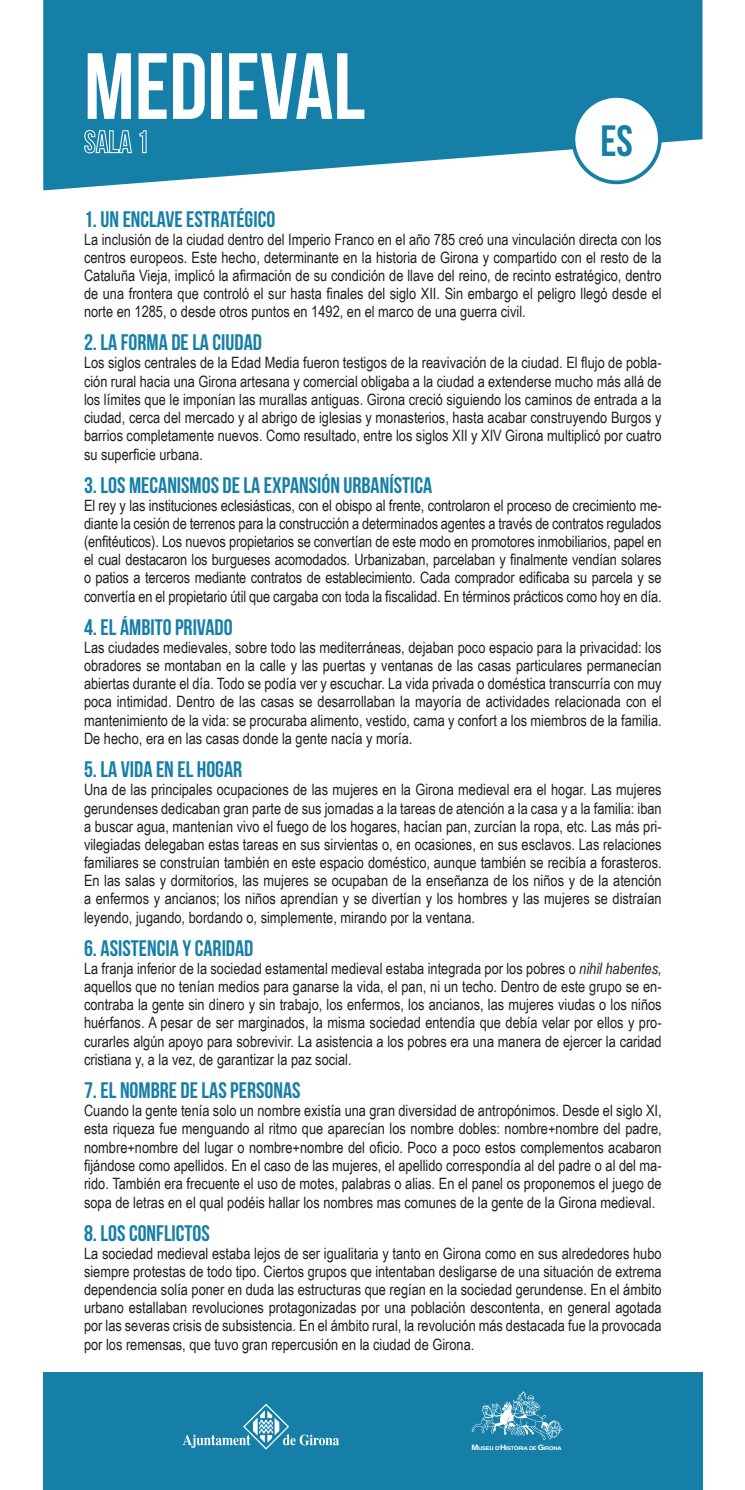
<style>
.page{position:relative;width:745px;height:1490px;background:#fff}
.page>*{position:absolute;margin:0;border:0;box-sizing:border-box;transform-origin:0 0}
.t1{font:93.75px "Bebas Neue";color:#fff}
.t2{font:43.75px "Bebas Neue";color:#157fa8}
.t3{font:22.5px "Bebas Neue";color:#157fa8}
.t4{font:15.62px/18.2px "Arial Narrow";color:#231f20;text-align:justify}
.t5{font:700 5.12px "Helvetica";letter-spacing:-.035em;color:#fff;scale:1.13 1}
.s1{font-size:16.25px}
.s2{font-style:italic}
.s3{font-size:7.38px}
</style>
<div class="page">
<svg style="left:43px;top:0;width:659px;height:190px;background:#308eb2"></svg>
<svg style="left:84px;top:121px;width:48px;height:33px;background:#4699ba"></svg>
<svg style="left:139px;top:130px;width:8px;height:24px"></svg>
<div style="left:573px;top:96px;width:87px;height:86px;background:#fff;border-radius:50%"></div>
<div style="left:571px;top:94px;width:91px;height:90px;border:4px solid #157fa8;border-radius:50%"></div>
<div style="left:43px;top:1372px;width:659px;height:118px;background:#157fa8"></div>
<svg style="left:472px;top:1391px;width:91px;height:49px"></svg>
<svg style="left:183px;top:1403px;width:156px;height:47px"></svg>
<h1 class="t1" style="left:84px;top:35px;width:283px">MEDIEVAL</h1>
<h2 class="t2" style="left:600px;top:116px;width:34px">ES</h2>
<h3 class="t3" style="left:84px;top:207px;width:193px">1. UN ENCLAVE ESTRATÉGICO</h3>
<p class="t4" style="left:84px;top:230px;width:579px">La inclusión de la ciudad dentro del Imperio Franco en el año 785 creó una vinculación directa con los centros europeos. Este hecho, determinante en la historia de Girona y compartido con el resto de la Cataluña Vieja, implicó la afirmación de su condición de llave del reino, de recinto estratégico, dentro de una frontera que controló el sur hasta finales del siglo XII. Sin embargo el peligro llegó desde el norte en 1285, o desde otros puntos en 1492, en el marco de una guerra civil.</p>
<h3 class="t3" style="left:84px;top:330px;width:179px">2. LA FORMA DE LA CIUDAD</h3>
<p class="t4" style="left:84px;top:353px;width:579px">Los siglos centrales de la Edad Media fueron testigos de la reavivación de la ciudad. El flujo de pobla&shy;ción rural hacia una Girona artesana y comercial obligaba a la ciudad a extenderse mucho más allá de los límites que le imponían las murallas antiguas. Girona creció siguiendo los caminos de entrada a la ciudad, cerca del mercado y al abrigo de iglesias y monasterios, hasta acabar construyendo Burgos y barrios completamente nuevos. Como resultado, entre los siglos XII y XIV Girona multiplicó por cuatro su superficie urbana.</p>
<h3 class="t3" style="left:84px;top:472px;width:350px">3. LOS MECANISMOS DE LA EXPANSIÓN URBANÍSTICA</h3>
<p class="t4" style="left:84px;top:495px;width:579px">El rey y las instituciones eclesiásticas, con el obispo al frente, controlaron el proceso de crecimiento me&shy;diante la cesión de terrenos para la construcción a determinados agentes a través de contratos regulados (enfitéuticos). Los nuevos propietarios se convertían de este modo en promotores inmobiliarios, papel en el cual destacaron los burgueses acomodados. Urbanizaban, parcelaban y finalmente vendían solares o patios a terceros mediante contratos de establecimiento. Cada comprador edificaba su parcela y se convertía en el propietario útil que cargaba con toda la fiscalidad. En términos prácticos como hoy en día.</p>
<h3 class="t3" style="left:84px;top:615px;width:150px">4. EL ÁMBITO PRIVADO</h3>
<p class="t4" style="left:84px;top:638px;width:579px">Las ciudades medievales, sobre todo las mediterráneas, dejaban poco espacio para la privacidad: los obradores se montaban en la calle y las puertas y ventanas de las casas particulares permanecían abiertas durante el día. Todo se podía ver y escuchar. La vida privada o doméstica transcurría con muy poca intimidad. Dentro de las casas se desarrollaban la mayoría de actividades relacionada con el mantenimiento de la vida: se procuraba alimento, vestido, cama y confort a los miembros de la familia.<br>De hecho, era en las casas donde la gente nacía y moría<span class="s1">.</span></p>
<h3 class="t3" style="left:84px;top:757px;width:160px">5. LA VIDA EN EL HOGAR</h3>
<p class="t4" style="left:84px;top:780px;width:579px">Una de las principales ocupaciones de las mujeres en la Girona medieval era el hogar. Las mujeres gerundenses dedicaban gran parte de sus jornadas a la tareas de atención a la casa y a la familia: iban a buscar agua, mantenían vivo el fuego de los hogares, hacían pan, zurcían la ropa, etc. Las más pri&shy;vilegiadas delegaban estas tareas en sus sirvientas o, en ocasiones, en sus esclavos. Las relaciones familiares se construían también en este espacio doméstico, aunque también se recibía a forasteros.<br>En las salas y dormitorios, las mujeres se ocupaban de la enseñanza de los niños y de la atención a enfermos y ancianos; los niños aprendían y se divertían y los hombres y las mujeres se distraían leyendo, jugando, bordando o, simplemente, mirando por la ventana.</p>
<h3 class="t3" style="left:84px;top:936px;width:171px">6. ASISTENCIA Y CARIDAD</h3>
<p class="t4" style="left:84px;top:959px;width:579px">La franja inferior de la sociedad estamental medieval estaba integrada por los pobres o <span class="s2">nihil habentes, </span>aquellos que no tenían medios para ganarse la vida, el pan, ni un techo. Dentro de este grupo se en&shy;contraba la gente sin dinero y sin trabajo, los enfermos, los ancianos, las mujeres viudas o los niños huérfanos. A pesar de ser marginados, la misma sociedad entendía que debía velar por ellos y pro&shy;curarles algún apoyo para sobrevivir. La asistencia a los pobres era una manera de ejercer la caridad cristiana y, a la vez, de garantizar la paz social.</p>
<h3 class="t3" style="left:84px;top:1078px;width:218px">7. EL NOMBRE DE LAS PERSONAS</h3>
<p class="t4" style="left:84px;top:1101px;width:579px">Cuando la gente tenía solo un nombre existía una gran diversidad de antropónimos. Desde el siglo XI, esta riqueza fue menguando al ritmo que aparecían los nombre dobles: nombre+nombre del padre, nombre+nombre del lugar o nombre+nombre del oficio. Poco a poco estos complementos acabaron fijándose como apellidos. En el caso de las mujeres, el apellido correspondía al del padre o al del ma&shy;rido. También era frecuente el uso de motes, palabras o alias. En el panel os proponemos el juego de sopa de letras en el qual podéis hallar los nombres mas comunes de la gente de la Girona medieval.</p>
<h3 class="t3" style="left:84px;top:1220px;width:127px">8. LOS CONFLICTOS</h3>
<p class="t4" style="left:84px;top:1243px;width:579px">La sociedad medieval estaba lejos de ser igualitaria y tanto en Girona como en sus alrededores hubo siempre protestas de todo tipo. Ciertos grupos que intentaban desligarse de una situación de extrema dependencia solía poner en duda las estructuras que regían en la sociedad gerundense. En el ámbito urbano estallaban revoluciones protagonizadas por una población descontenta, en general agotada por las severas crisis de subsistencia. En el ámbito rural, la revolución más destacada fue la provocada por los remensas, que tuvo gran repercusión en la ciudad de Girona.</p>
<p class="t5" style="left:471px;top:1443px;width:81px"><span class="s3">M</span>USEU Dʼ<span class="s3">H</span>ISTÒRIA DE <span class="s3">G</span>IRONA</p>
</div>
